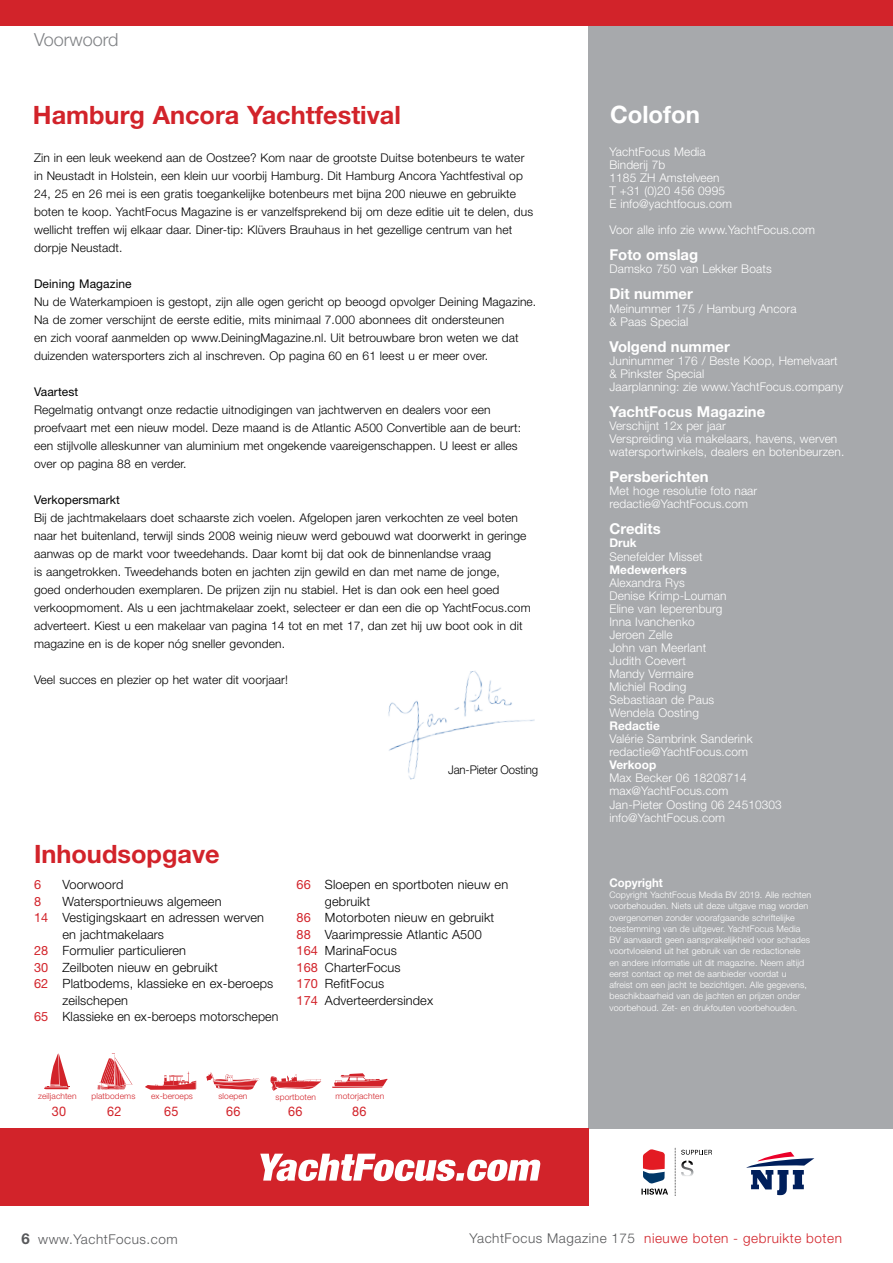
<style>
.page{position:relative;width:893px;height:1263px;background:#fff}
.page>*{position:absolute;margin:0;border:0;box-sizing:border-box;transform-origin:0 0}
.t1{font:700 25.35px "Helvetica Neue LT Std";color:#d2232a}
.t2{font:700 24px "Helvetica Neue LT Std";color:#fff}
.t3{font:300 18px "Helvetica Neue LT Std";color:#808285}
.t4{font:700 15px "Helvetica Neue LT Std";color:#fff}
.t5{font:300 13.5px "Helvetica Neue LT Std";letter-spacing:.04em;color:#d2232a}
.t6{font:300 13.5px "Helvetica Neue LT Std";letter-spacing:.04em;color:#58595b}
.t7{font:13.35px "Helvetica Neue LT Std";letter-spacing:.025em;color:#d2232a;scale:.95 1}
.t8{font:300 12.75px "Helvetica Neue LT Std";letter-spacing:.01em;color:#000}
.t9{font:12.75px "Helvetica Neue LT Std";color:#d2232a}
.t10{font:300 12px/18px "Helvetica Neue LT Std";letter-spacing:.01em;color:#000}
.t11{font:300 12px/13px "Helvetica Neue LT Std";letter-spacing:.01em;color:#fff}
.t12{font:12px "Helvetica Neue LT Std";letter-spacing:.01em;color:#000}
.t13{font:700 12px "Helvetica Neue LT Std";color:#fff}
.t14{font:300 12px "Helvetica Neue LT Std";letter-spacing:-.01em;color:#000;scale:.95 1}
.t15{font:700 12px "Helvetica Neue LT Std";color:#fff;scale:.95 1}
.t16{font:300 9px/11.2px "Helvetica Neue LT Std";letter-spacing:.01em;color:#fff}
.t17{font:300 8.4px "Helvetica Neue LT Std";letter-spacing:.01em;color:#d2232a}
.s1{font-weight:400;color:#d2232a}
.s2{font-weight:700;font-size:15px}
.s3{color:#58595b}
</style>
<div class="page">
<div style="left:589px;top:19px;width:304px;height:1110px;background:#a7a9ac"></div>
<svg style="left:746px;top:1152px;width:68px;height:43px"></svg>
<svg style="left:641px;top:1147px;width:71px;height:49px"></svg>
<div style="left:0;top:0;width:893px;height:26px;background:#d2232a"></div>
<div style="left:0;top:1129px;width:589px;height:77px;background:#d2232a"></div>
<svg style="left:44px;top:1053px;width:26px;height:36px"></svg>
<svg style="left:270px;top:1074px;width:51px;height:17px"></svg>
<svg style="left:97px;top:1053px;width:36px;height:36px"></svg>
<svg style="left:145px;top:1071px;width:51px;height:19px"></svg>
<svg style="left:206px;top:1072px;width:53px;height:18px"></svg>
<svg style="left:332px;top:1073px;width:56px;height:15px"></svg>
<img style="left:388px;top:671px;width:147px;height:109px">
<svg style="left:260px;top:1154px;width:281px;height:27px"></svg>
<h3 class="t3" style="left:34px;top:29px;width:86px">Voorwoord</h3>
<h1 class="t1" style="left:33px;top:99px;width:370px">Hamburg Ancora Yachtfestival</h1>
<p class="t10" style="left:34px;top:148px;width:501px">Zin in een leuk weekend aan de Oostzee? Kom naar de grootste Duitse botenbeurs te water in Neustadt in Holstein, een klein uur voorbij Hamburg. Dit Hamburg Ancora Yachtfestival op 24, 25 en 26 mei is een gratis toegankelijke botenbeurs met bijna 200 nieuwe en gebruikte boten te koop. YachtFocus Magazine is er vanzelfsprekend bij om deze editie uit te delen, dus wellicht treffen wij elkaar daar. Diner-tip: Klüvers Brauhaus in het gezellige centrum van het dorpje Neustadt.</p>
<p class="t12" style="left:34px;top:277px;width:99px">Deining Magazine</p>
<p class="t10" style="left:34px;top:292px;width:504px">Nu de Waterkampioen is gestopt, zijn alle ogen gericht op beoogd opvolger Deining Magazine.<br>Na de zomer verschijnt de eerste editie, mits minimaal 7.000 abonnees dit ondersteunen<br>en zich vooraf aanmelden op www.DeiningMagazine.nl. Uit betrouwbare bron weten we dat duizenden watersporters zich al inschreven. Op pagina 60 en 61 leest u er meer over.</p>
<p class="t12" style="left:34px;top:385px;width:46px">Vaartest</p>
<p class="t10" style="left:34px;top:400px;width:489px">Regelmatig ontvangt onze redactie uitnodigingen van jachtwerven en dealers voor een proefvaart met een nieuw model. Deze maand is de Atlantic A500 Convertible aan de beurt: een stijlvolle alleskunner van aluminium met ongekende vaareigenschappen. U leest er alles over op pagina 88 en verder.</p>
<p class="t12" style="left:34px;top:493px;width:88px">Verkopersmarkt</p>
<p class="t10" style="left:34px;top:508px;width:498px">Bij de jachtmakelaars doet schaarste zich voelen. Afgelopen jaren verkochten ze veel boten naar het buitenland, terwijl sinds 2008 weinig nieuw werd gebouwd wat doorwerkt in geringe aanwas op de markt voor tweedehands. Daar komt bij dat ook de binnenlandse vraag<br>is aangetrokken. Tweedehands boten en jachten zijn gewild en dan met name de jonge,<br>goed onderhouden exemplaren. De prijzen zijn nu stabiel. Het is dan ook een heel goed verkoopmoment. Als u een jachtmakelaar zoekt, selecteer er dan een die op YachtFocus.com adverteert. Kiest u een makelaar van pagina 14 tot en met 17, dan zet hij uw boot ook in dit magazine en is de koper nóg sneller gevonden.</p>
<p class="t10" style="left:34px;top:670px;width:255px">Veel succes en plezier op het water dit voorjaar!</p>
<p class="t14" style="left:448px;top:762px;width:96px">Jan-Pieter Oosting</p>
<h1 class="t1" style="left:34px;top:838px;width:187px">Inhoudsopgave</h1>
<p class="t9" style="left:34px;top:877px;width:9px">6</p>
<p class="t8" style="left:63px;top:877px;width:62px">Voorwoord</p>
<p class="t9" style="left:34px;top:894px;width:9px">8</p>
<p class="t8" style="left:63px;top:893px;width:161px">Watersportnieuws algemeen</p>
<p class="t8" style="left:34px;top:910px;width:232px"><span class="s1">14</span> Vestigingskaart en adressen werven</p>
<p class="t8" style="left:63px;top:926px;width:103px">en jachtmakelaars</p>
<p class="t8" style="left:34px;top:943px;width:154px"><span class="s1">28</span> Formulier particulieren</p>
<p class="t8" style="left:34px;top:959px;width:185px"><span class="s1">30</span> Zeilboten nieuw en gebruikt</p>
<p class="t8" style="left:34px;top:976px;width:241px"><span class="s1">62</span> Platbodems, klassieke en ex-beroeps</p>
<p class="t8" style="left:63px;top:992px;width:67px">zeilschepen</p>
<p class="t8" style="left:34px;top:1009px;width:246px"><span class="s1">65</span> Klassieke en ex-beroeps motorschepen</p>
<p class="t8" style="left:296px;top:877px;width:213px"><span class="s1">66</span> Sloepen en sportboten nieuw en</p>
<p class="t8" style="left:325px;top:893px;width:47px">gebruikt</p>
<p class="t8" style="left:296px;top:910px;width:199px"><span class="s1">86</span> Motorboten nieuw en gebruikt</p>
<p class="t8" style="left:296px;top:926px;width:187px"><span class="s1">88</span> Vaarimpressie Atlantic A500</p>
<p class="t8" style="left:296px;top:943px;width:102px"><span class="s1">164</span> MarinaFocus</p>
<p class="t8" style="left:296px;top:959px;width:106px"><span class="s1">168</span> CharterFocus</p>
<p class="t8" style="left:296px;top:976px;width:89px"><span class="s1">170</span> RefitFocus</p>
<p class="t8" style="left:296px;top:992px;width:138px"><span class="s1">174</span> Adverteerdersindex</p>
<p class="t17" style="left:38px;top:1091px;width:40px">zeiljachten</p>
<p class="t17" style="left:92px;top:1091px;width:45px">platbodems</p>
<p class="t17" style="left:151px;top:1091px;width:43px">ex-beroeps</p>
<p class="t17" style="left:218px;top:1091px;width:30px">sloepen</p>
<p class="t17" style="left:276px;top:1091px;width:42px">sportboten</p>
<p class="t17" style="left:336px;top:1091px;width:50px">motorjachten</p>
<p class="t7" style="left:52px;top:1104px;width:17px">30</p>
<p class="t7" style="left:107px;top:1104px;width:17px">62</p>
<p class="t7" style="left:164px;top:1104px;width:17px">65</p>
<p class="t7" style="left:226px;top:1104px;width:17px">66</p>
<p class="t7" style="left:288px;top:1104px;width:17px">66</p>
<p class="t7" style="left:352px;top:1104px;width:17px">86</p>
<h2 class="t2" style="left:610px;top:99px;width:92px">Colofon</h2>
<p class="t11" style="left:609px;top:145px;width:124px">YachtFocus Media<br>Binderij 7b<br>1185 ZH Amstelveen<br>T +31 (0)20 456 0995<br>E info@yachtfocus.com</p>
<p class="t11" style="left:609px;top:223px;width:207px">Voor alle info zie www.YachtFocus.com</p>
<p class="t4" style="left:609px;top:246px;width:90px">Foto omslag</p>
<p class="t11" style="left:609px;top:262px;width:164px">Damsko 750 van Lekker Boats</p>
<p class="t4" style="left:609px;top:285px;width:85px">Dit nummer</p>
<p class="t11" style="left:609px;top:301px;width:188px">Meinummer 175 / Hamburg Ancora &amp; Paas Special</p>
<p class="t4" style="left:609px;top:337px;width:122px">Volgend nummer</p>
<p class="t11" style="left:609px;top:354px;width:235px">Juninummer 176 / Beste Koop, Hemelvaart &amp; Pinkster Special<br>Jaarplanning: zie www.YachtFocus.company</p>
<p class="t4" style="left:609px;top:402px;width:157px">YachtFocus Magazine</p>
<p class="t11" style="left:609px;top:419px;width:236px">Verschijnt 12x per jaar<br>Verspreiding via makelaars, havens, werven watersportwinkels, dealers en botenbeurzen.</p>
<p class="t4" style="left:609px;top:468px;width:101px">Persberichten</p>
<p class="t11" style="left:609px;top:484px;width:149px">Met hoge resolutie foto naar redactie@YachtFocus.com</p>
<p class="t4" style="left:609px;top:520px;width:53px">Credits</p>
<p class="t13" style="left:609px;top:536px;width:29px">Druk</p>
<p class="t11" style="left:609px;top:549px;width:95px">Senefelder Misset</p>
<p class="t13" style="left:609px;top:562px;width:79px">Medewerkers</p>
<p class="t11" style="left:609px;top:576px;width:119px">Alexandra Rys<br>Denise Krimp-Louman<br>Eline van Ieperenburg<br>Inna Ivanchenko<br>Jeroen Zelle<br>John van Meerlant<br>Judith Coevert<br>Mandy Vermaire<br>Michiel Roding<br>Sebastiaan de Paus<br>Wendela Oosting</p>
<p class="t13" style="left:609px;top:718px;width:52px">Redactie</p>
<p class="t11" style="left:609px;top:732px;width:145px">Valérie Sambrink Sanderink redactie@YachtFocus.com</p>
<p class="t13" style="left:609px;top:758px;width:48px">Verkoop</p>
<p class="t11" style="left:609px;top:771px;width:174px">Max Becker 06 18208714 max@YachtFocus.com<br>Jan-Pieter Oosting 06 24510303 info@YachtFocus.com</p>
<p class="t15" style="left:609px;top:875px;width:58px">Copyright</p>
<p class="t16" style="left:609px;top:889px;width:203px">Copyright YachtFocus Media BV 2019. Alle rechten voorbehouden. Niets uit deze uitgave mag worden overgenomen zonder voorafgaande schriftelijke toestemming van de uitgever. YachtFocus Media BV aanvaardt geen aansprakelijkheid voor schades voortvloeiend uit het gebruik van de redactionele en andere informatie uit dit magazine. Neem altijd eerst contact op met de aanbieder voordat u afreist om een jacht te bezichtigen. Alle gegevens, beschikbaarheid van de jachten en prijzen onder voorbehoud. Zet- en drukfouten voorbehouden.</p>
<p class="t6" style="left:22px;top:1231px;width:158px"><span class="s2">6</span> www.YachtFocus.com</p>
<p class="t5" style="left:470px;top:1230px;width:374px"><span class="s3">YachtFocus Magazine 175</span> nieuwe boten - gebruikte boten</p>
</div>
